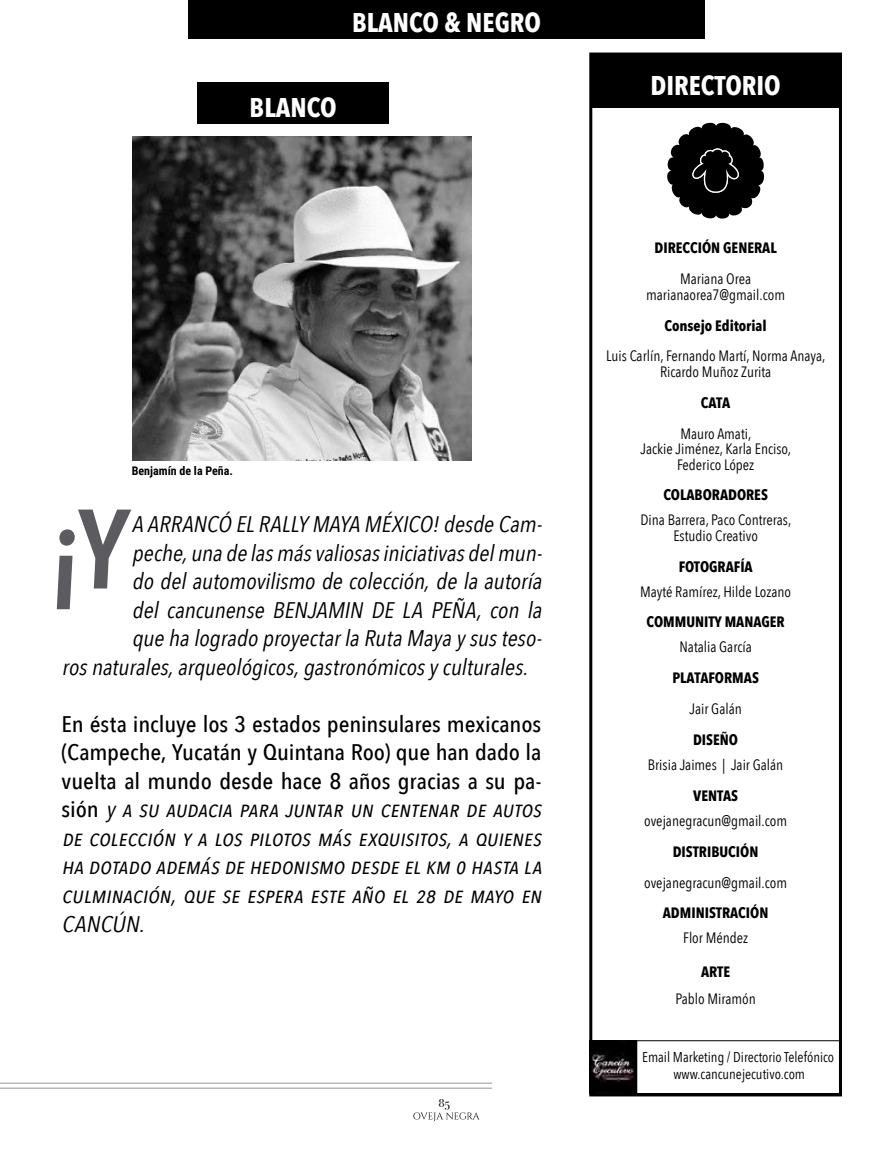
<style>
.page{position:relative;width:893px;height:1149px;background:#fff}
.page>*{position:absolute;margin:0;border:0;box-sizing:border-box;transform-origin:0 0}
.t1{font:600 111.3px "Avenir Next Condensed";color:#5c5b5f}
.t2{font:700 27px "Avenir Next Condensed";color:#fff}
.t3{font:italic 22.5px/28.5px "Avenir Next Condensed";color:#000;scale:1.1 1}
.t4{font:italic 22.5px "Avenir Next Condensed";color:#000;scale:1.06 1}
.t5{font:15px/15.5px "Avenir Next Condensed";color:#000;text-align:center}
.t6{font:700 15px "Avenir Next Condensed";color:#000}
.t7{font:14.25px/17.1px "Avenir Next Condensed";color:#000;text-align:center}
.t8{font:700 12px "Roboto Condensed";color:#000}
.t9{font:12px "Bodoni Svty Two SCITCTT";color:#000}
.s1{font-weight:500;font-style:normal}
</style>
<div class="page">
<svg style="left:413px;top:1112px;width:67px;height:8px"></svg>
<div style="left:589px;top:52px;width:253px;height:1044px;border:3px solid #000"></div>
<div style="left:591px;top:54px;width:249px;height:54px;background:#000"></div>
<svg style="left:667px;top:123px;width:97px;height:96px"></svg>
<img style="left:589px;top:1040px;width:48px;height:53px">
<div style="left:188px;top:0;width:517px;height:39px;background:#000"></div>
<hr style="left:0;top:1082px;width:492px;height:1px;background:#959398">
<hr style="left:0;top:1087px;width:492px;height:1px;background:#959398">
<div style="left:198px;top:82px;width:191px;height:42px;background:#000"></div>
<img style="left:132px;top:137px;width:339px;height:323px">
<h2 class="t2" style="left:352px;top:6px;width:190px">BLANCO &amp; NEGRO</h2>
<h2 class="t2" style="left:250px;top:91px;width:89px">BLANCO</h2>
<p class="t8" style="left:132px;top:462px;width:103px">Benjamín de la Peña.</p>
<h1 class="t1" style="left:47px;top:453px;width:91px">¡Y</h1>
<h3 class="t4" style="left:132px;top:505px;width:394px">AARRANCÓ ELRALLYMAYAMÉXICO!desdeCam-</h3>
<h3 class="t4" style="left:132px;top:533px;width:394px">peche,unadelasmásvaliosasiniciativasdelmun-</h3>
<h3 class="t4" style="left:132px;top:562px;width:394px">dodelautomovilismodecolección,delaautoría</h3>
<h3 class="t4" style="left:132px;top:590px;width:394px">del cancunense BENJAMIN DE LA PEÑA, con la</h3>
<h3 class="t4" style="left:132px;top:619px;width:394px">quehalogradoproyectarlaRutaMayaysusteso-</h3>
<h3 class="t4" style="left:62px;top:647px;width:447px">rosnaturales,arqueológicos,gastronómicosyculturales.</h3>
<p class="t3" style="left:62px;top:708px;width:443px"><span class="s1">En ésta incluye los 3 estados peninsulares mexicanos (Campeche, Yucatán y Quintana Roo) que han dado la vuelta al mundo desde hace 8 años gracias a su pa&shy;s i ó n</span> yasuaudaciaparajuntarun centenardeautos decolección yalospilotosmásexquisitos,aquienes hadotadoademásdehedonismodesdeelkm 0hastala culminación,queseesperaesteañoel28demayoen CANCÚN.</p>
<p class="t9" style="left:439px;top:1094px;width:13px">85</p>
<h2 class="t2" style="left:650px;top:69px;width:132px">DIRECTORIO</h2>
<p class="t6" style="left:654px;top:239px;width:124px">DIRECCIÓN GENERAL</p>
<p class="t5" style="left:646px;top:270px;width:140px">Mariana Orea marianaorea7@gmail.com</p>
<p class="t6" style="left:664px;top:316px;width:104px">Consejo Editorial</p>
<p class="t5" style="left:606px;top:347px;width:221px">Luis Carlín, Fernando Martí, Norma Anaya,<br>Ricardo Muñoz Zurita</p>
<p class="t6" style="left:701px;top:393px;width:31px">CATA</p>
<p class="t5" style="left:640px;top:425px;width:152px">Mauro Amati,<br>Jackie Jiménez, Karla Enciso,<br>Federico López</p>
<p class="t6" style="left:663px;top:486px;width:106px">COLABORADORES</p>
<p class="t5" style="left:640px;top:511px;width:152px">Dina Barrera, Paco Contreras,<br>Estudio Creativo</p>
<p class="t6" style="left:679px;top:557px;width:76px">FOTOGRAFÍA</p>
<p class="t5" style="left:640px;top:582px;width:153px">Mayté Ramírez, Hilde Lozano</p>
<p class="t6" style="left:646px;top:612px;width:140px">COMMUNITY MANAGER</p>
<p class="t5" style="left:679px;top:638px;width:74px">Natalia García</p>
<p class="t6" style="left:672px;top:668px;width:88px">PLATAFORMAS</p>
<p class="t5" style="left:689px;top:700px;width:54px">Jair Galán</p>
<p class="t6" style="left:693px;top:730px;width:47px">DISEÑO</p>
<p class="t5" style="left:648px;top:756px;width:137px">Brisia Jaimes | Jair Galán</p>
<p class="t6" style="left:693px;top:786px;width:46px">VENTAS</p>
<p class="t5" style="left:644px;top:811px;width:145px">ovejanegracun@gmail.com</p>
<p class="t6" style="left:673px;top:841px;width:87px">DISTRIBUCIÓN</p>
<p class="t5" style="left:644px;top:873px;width:145px">ovejanegracun@gmail.com</p>
<p class="t6" style="left:663px;top:903px;width:107px">ADMINISTRACIÓN</p>
<p class="t5" style="left:683px;top:929px;width:67px">Flor Méndez</p>
<p class="t6" style="left:701px;top:962px;width:31px">ARTE</p>
<p class="t5" style="left:675px;top:989px;width:82px">Pablo Miramón</p>
<p class="t7" style="left:642px;top:1046px;width:194px">Email Marketing / Directorio Telefónico www.cancunejecutivo.com</p>
</div>
